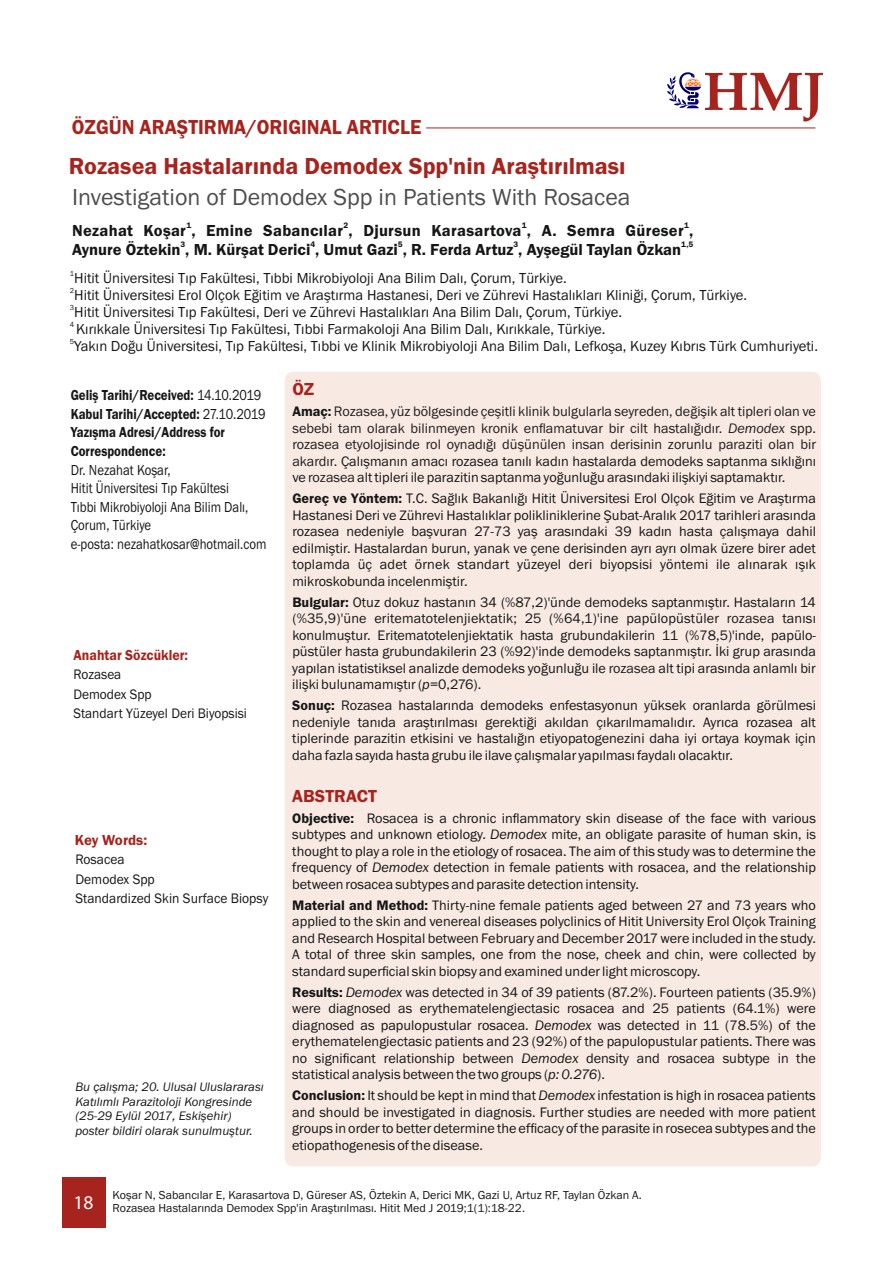
<style>
.page{position:relative;width:893px;height:1263px;background:#fff}
.page>*{position:absolute;margin:0;border:0;box-sizing:border-box;transform-origin:0 0}
.t1{font:600 24px "Franklin Gothic";color:#a6241d}
.t2{font:24px "Franklin Gothic";color:#4e4e4d}
.t3{font:600 21px "Franklin Gothic";color:#a6241d;scale:.95 1}
.t4{font:19.5px "Myriad Pro";color:#fff}
.t5{font:600 18px "Franklin Gothic";color:#a6241d}
.t6{font:600 16.5px "Franklin Gothic";color:#151616}
.t7{font:15px "Franklin Gothic";color:#151616}
.t8{font:15px/18.6px "Franklin Gothic";color:#151616;scale:.85 1}
.t9{font:600 15px/18.6px "Franklin Gothic";color:#151616;scale:.85 1}
.t10{font:600 15px "Franklin Gothic";color:#a6241d;scale:.92 1}
.t11{font:600 15px "Franklin Gothic";color:#a6241d}
.t12{font:14.25px/16.5px "Franklin Gothic";color:#151616;text-align:justify}
.t13{font:14.25px/16.5px "Franklin Gothic";color:#211d1e;text-align:justify}
.t14{font:14.25px/19.5px "Franklin Gothic";color:#151616;scale:.95 1}
.t15{font:14.25px/19.5px "Franklin Gothic";color:#151616;scale:.94 1}
.t16{font:italic 12.75px/14.4px "Franklin Gothic";color:#151616}
.t17{font:12px/13.6px "Franklin Gothic";color:#151616}
.t18{font:600 8.25px "Franklin Gothic";color:#151616}
.t19{font:7.5px "Franklin Gothic";color:#151616}
.s1{font-weight:400}
.s2{font-weight:600;color:#151616}
.s3{font-style:italic}
.s4{color:#151616}
.s5{font-weight:600}
.s6{color:#211d1e}
</style>
<div class="page">
<hr style="left:426px;top:128px;width:389px;height:1px;background:#a6241d">
<div style="left:285px;top:372px;width:536px;height:794px;background:#f8e9e2;border-radius:9px"></div>
<svg style="left:667px;top:72px;width:156px;height:49px"></svg>
<div style="left:62px;top:1177px;width:44px;height:51px;background:#a6241d"></div>
<h2 class="t3" style="left:72px;top:119px;width:370px">ÖZGÜN ARAŞTIRMA/ORIGINAL ARTICLE</h2>
<h1 class="t1" style="left:69px;top:157px;width:558px">Rozasea Hastalarında Demodex Spp'nin Araştırılması</h1>
<h1 class="t2" style="left:72px;top:188px;width:560px">Investigation of Demodex Spp in Patients With Rosacea</h1>
<p class="t18" style="left:186px;top:222px;width:6px">1</p>
<p class="t18" style="left:343px;top:222px;width:6px">2</p>
<p class="t18" style="left:522px;top:222px;width:6px">1</p>
<p class="t18" style="left:684px;top:222px;width:6px">1</p>
<p class="t6" style="left:72px;top:225px;width:623px">Nezahat Koşar , Emine Sabancılar , Djursun Karasartova , A. Semra Güreser ,</p>
<p class="t18" style="left:180px;top:241px;width:6px">3</p>
<p class="t18" style="left:310px;top:241px;width:6px">4</p>
<p class="t18" style="left:398px;top:241px;width:6px">5</p>
<p class="t18" style="left:513px;top:241px;width:6px">3</p>
<p class="t18" style="left:681px;top:241px;width:14px">1,5</p>
<p class="t6" style="left:72px;top:243px;width:611px">Aynure Öztekin , M. Kürşat Derici , Umut Gazi , R. Ferda Artuz , Ayşegül Taylan Özkan</p>
<p class="t19" style="left:70px;top:271px;width:6px">1</p>
<p class="t7" style="left:74px;top:273px;width:494px">Hitit Üniversitesi Tıp Fakültesi, Tıbbi Mikrobiyoloji Ana Bilim Dalı, Çorum, Türkiye.</p>
<p class="t19" style="left:70px;top:288px;width:6px">2</p>
<p class="t7" style="left:74px;top:290px;width:674px">Hitit Üniversitesi Erol Olçok Eğitim ve Araştırma Hastanesi, Deri ve Zührevi Hastalıkları Kliniği, Çorum, Türkiye.</p>
<p class="t19" style="left:70px;top:305px;width:6px">3</p>
<p class="t7" style="left:74px;top:307px;width:549px">Hitit Üniversitesi Tıp Fakültesi, Deri ve Zührevi Hastalıkları Ana Bilim Dalı, Çorum, Türkiye.</p>
<p class="t19" style="left:70px;top:322px;width:6px">4</p>
<p class="t7" style="left:76px;top:324px;width:531px">Kırıkkale Üniversitesi Tıp Fakültesi, Tıbbi Farmakoloji Ana Bilim Dalı, Kırıkkale, Türkiye.</p>
<p class="t19" style="left:70px;top:339px;width:6px">5</p>
<p class="t7" style="left:74px;top:341px;width:745px">Yakın Doğu Üniversitesi, Tıp Fakültesi, Tıbbi ve Klinik Mikrobiyoloji Ana Bilim Dalı, Lefkoşa, Kuzey Kıbrıs Türk Cumhuriyeti.</p>
<p class="t9" style="left:71px;top:387px;width:231px">Geliş Tarihi/Received: <span class="s1">14.10.2019<br></span>Kabul Tarihi/Accepted: <span class="s1">27.10.2019<br></span>Yazışma Adresi/Address for<br>Correspondence:</p>
<p class="t8" style="left:71px;top:461px;width:232px">Dr. Nezahat Koşar,<br>Hitit Üniversitesi Tıp Fakültesi<br>Tıbbi Mikrobiyoloji Ana Bilim Dalı,<br>Çorum, Türkiye<br>e-posta: nezahatkosar@hotmail.com</p>
<p class="t10" style="left:74px;top:650px;width:126px">Anahtar Sözcükler:</p>
<p class="t15" style="left:73px;top:666px;width:186px">Rozasea<br>Demodex Spp<br>Standart Yüzeyel Deri Biyopsisi</p>
<p class="t11" style="left:75px;top:834px;width:74px">Key Words:</p>
<p class="t14" style="left:75px;top:851px;width:205px">Rosacea<br>Demodex Spp<br>Standardized Skin Surface Biopsy</p>
<p class="t16" style="left:75px;top:1081px;width:190px">Bu çalışma; 20. Ulusal Uluslararası Katılımlı Parazitoloji Kongresinde (25-29 Eylül 2017, Eskişehir) poster bildiri olarak sunulmuştur.</p>
<p class="t5" style="left:292px;top:383px;width:23px">ÖZ</p>
<p class="t13" style="left:292px;top:404px;width:525px"><span class="s2">Amaç:</span> Rozasea, yüz bölgesinde çeşitli klinik bulgularla seyreden, değişik alt tipleri olan ve sebebi tam olarak bilinmeyen kronik enflamatuvar bir cilt hastalığıdır. <span class="s3">Demodex</span> spp. rozasea etyolojisinde rol oynadığı düşünülen insan derisinin zorunlu paraziti olan bir akardır. Ç<span class="s4">alışmanın amacı rozasea tanılı kadın hastalarda demodeks saptanma sıklığını ve</span> rozasea <span class="s4">alt tipleri ile parazitin saptanma yoğunluğu arasındaki ilişkiyi saptamaktır.</span></p>
<p class="t12" style="left:292px;top:491px;width:525px"><span class="s5">Gereç ve Yöntem:</span> T.C. Sağlık Bakanlığı Hitit Üniversitesi Erol Olçok Eğitim ve Araştırma Hastanesi Deri ve Zührevi Hastalıklar polikliniklerine Şubat-Aralık 2017 tarihleri arasında rozasea nedeniyle başvuran 27-73 yaş arasındaki 39 kadın hasta çalışmaya dahil edilmiştir. Hastalardan burun, yanak ve çene derisinden ayrı ayrı olmak üzere birer adet toplamda üç adet örnek standart yüzeyel deri biyopsisi yöntemi ile alınarak ışık mikroskobunda incelenmiştir.</p>
<p class="t12" style="left:292px;top:595px;width:525px"><span class="s5">Bulgular:</span> Otuz dokuz hastanın 34 (%87,2)'ünde demodeks saptanmıştır. Hastaların 14 (%35,9)'üne eritematotelenjiektatik; 25 (%64,1)'ine papülopüstüler <span class="s6">rozasea</span> tanısı konulmuştur. Eritematotelenjiektatik hasta grubundakilerin 11 (%78,5)'inde, papülo&shy;püstüler hasta grubundakilerin 23 (%92)'inde demodeks saptanmıştır. İki grup arasında yapılan istatistiksel analizde demodeks yoğunluğu ile <span class="s6">rozasea</span> alt tipi arasında anlamlı bir ilişki bulunamamıştır (<span class="s3">p=</span>0,276).</p>
<p class="t12" style="left:292px;top:698px;width:525px"><span class="s5">Sonuç:</span> Rozasea hastalarında demodeks enfestasyonun yüksek oranlarda görülmesi nedeniyle tanıda araştırılması gerektiği akıldan çıkarılmamalıdır. Ayrıca rozasea alt tiplerinde parazitin etkisini ve hastalığın etiyopatogenezini daha iyi ortaya koymak için daha fazla sayıda hasta grubu ile ilave çalışmalar yapılması faydalı olacaktır.</p>
<p class="t5" style="left:292px;top:789px;width:86px">ABSTRACT</p>
<p class="t12" style="left:292px;top:811px;width:525px"><span class="s5">Objective:</span> Rosacea is a chronic inflammatory skin disease of the face with various subtypes and unknown etiology. <span class="s3">Demodex</span> mite, an obligate parasite of human skin, is thought to play a role in the etiology of rosacea. The aim of this study was to determine the frequency of <span class="s3">Demodex</span> detection in female patients with rosacea, and the relationship between rosacea subtypes and parasite detection intensity.</p>
<p class="t12" style="left:292px;top:898px;width:525px"><span class="s5">Material and Method:</span> Thirty-nine female patients aged between 27 and 73 years who applied to the skin and venereal diseases polyclinics of Hitit University Erol Olçok Training and Research Hospital between February and December 2017 were included in the study.<br>A total of three skin samples, one from the nose, cheek and chin, were collected by standard superficial skin biopsy and examined under light microscopy.</p>
<p class="t12" style="left:292px;top:985px;width:525px"><span class="s5">Results:</span> <span class="s3">Demodex</span> was detected in 34 of 39 patients (87.2%). Fourteen patients (35.9%) were diagnosed as erythematelengiectasic rosacea and 25 patients (64.1%) were diagnosed as papulopustular rosacea. <span class="s3">Demodex</span> was detected in 11 (78.5%) of the erythematelengiectasic patients and 23 (92%) of the papulopustular patients. There was no significant relationship between <span class="s3">Demodex</span> density and rosacea subtype in the statistical analysis between the two groups (<span class="s3">p: 0.276</span>).</p>
<p class="t12" style="left:292px;top:1088px;width:525px"><span class="s5">Conclusion:</span> It should be kept in mind that <span class="s3">Demodex</span> infestation is high in rosacea patients and should be investigated in diagnosis. Further studies are needed with more patient groups in order to better determine the efficacy of the parasite in rosecea subtypes and the etiopathogenesis of the disease.</p>
<h3 class="t4" style="left:74px;top:1194px;width:22px">18</h3>
<p class="t17" style="left:113px;top:1189px;width:531px">Koşar N, Sabancılar E, Karasartova D, Güreser AS, Öztekin A, Derici MK, Gazi U, Artuz RF, Taylan Özkan A.<br>Rozasea Hastalarında Demodex Spp'in Araştırılması. Hitit Med J 2019;1(1):18-22.</p>
</div>
